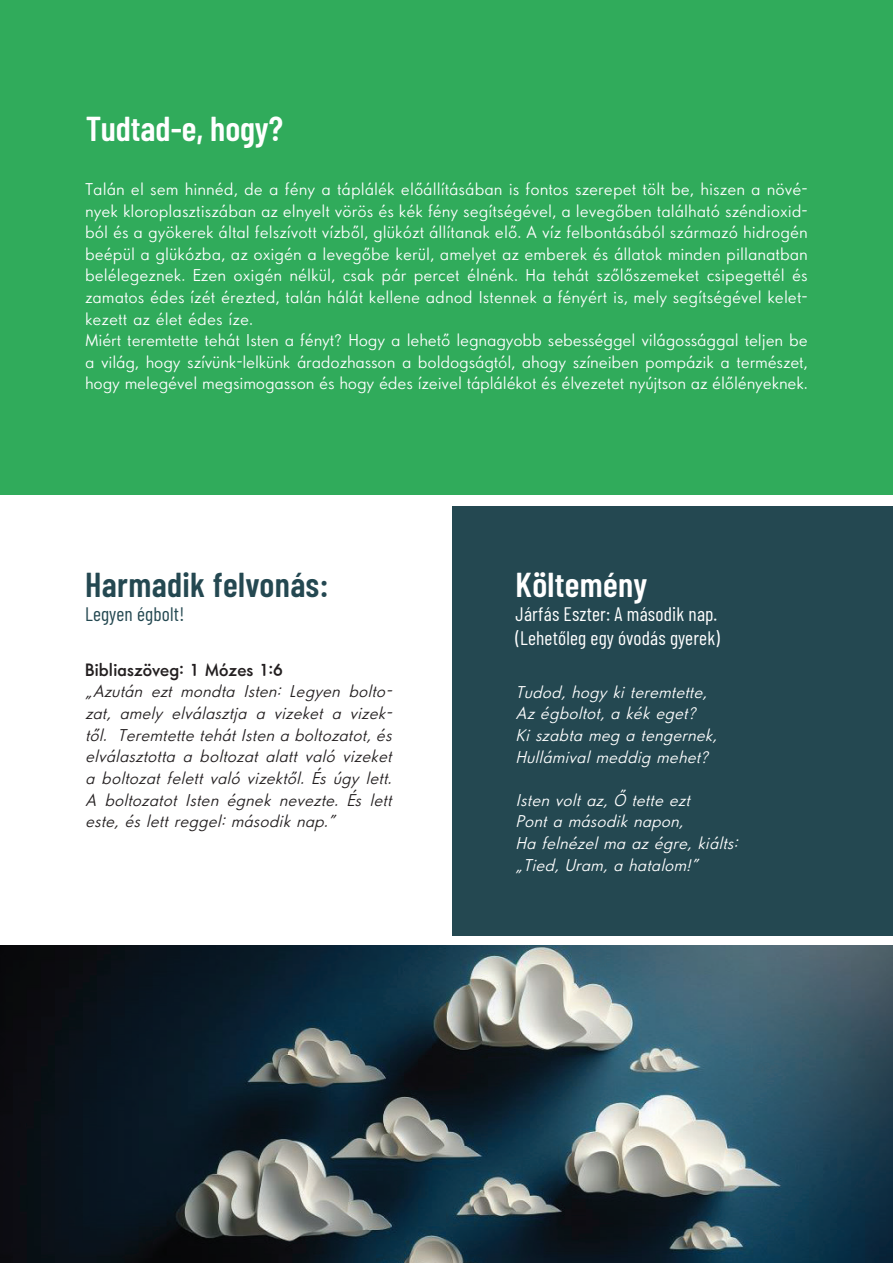
<style>
.page{position:relative;width:893px;height:1263px;background:#fff}
.page>*{position:absolute;margin:0;border:0;box-sizing:border-box;transform-origin:0 0}
.t1{font:600 34.5px "Barlow Condensed";color:#fff}
.t2{font:600 34.5px "Barlow Condensed";letter-spacing:.01em;color:#244851}
.t3{font:19.5px/24px "Barlow Condensed";letter-spacing:.01em;color:#fff}
.t4{font:19.5px "Barlow Condensed";letter-spacing:.01em;color:#244851}
.t5{font:300 18px/21.6px "HY Yoyo";color:#fff}
.t6{font:italic 300 18px/21.6px "HY Yoyo";color:#231f20;text-align:justify}
.t7{font:italic 300 18px/21.6px "HY Yoyo";color:#fff}
.t8{font:700 18px "HY Yoyo";color:#231f20}
</style>
<div class="page">
<div style="left:0;top:0;width:893px;height:494px;background:#30ab5b"></div>
<div style="left:453px;top:506px;width:440px;height:429px;background:#244851"></div>
<img style="left:0;top:945px;width:893px;height:318px">
<h1 class="t1" style="left:86px;top:104px;width:199px">Tudtad-e, hogy?</h1>
<p class="t5" style="left:85px;top:179px;width:724px">Talán el sem hinnéd, de a fény a táplálék előállításában is fontos szerepet tölt be, hiszen a növé&shy;nyek kloroplasztiszában az elnyelt vörös és kék fény segítségével, a levegőben található széndioxid&shy;ból és a gyökerek által felszívott vízből, glükózt állítanak elő. A víz felbontásából származó hidrogén beépül a glükózba, az oxigén a levegőbe kerül, amelyet az emberek és állatok minden pillanatban belélegeznek. Ezen oxigén nélkül, csak pár percet élnénk. Ha tehát szőlőszemeket csipegettél és zamatos édes ízét érezted, talán hálát kellene adnod Istennek a fényért is, mely segítségével kelet&shy;kezett az élet édes íze.<br>Miért teremtette tehát Isten a fényt? Hogy a lehető legnagyobb sebességgel világossággal teljen be a világ, hogy szívünk-lelkünk áradozhasson a boldogságtól, ahogy színeiben pompázik a természet, hogy melegével megsimogasson és hogy édes ízeivel táplálékot és élvezetet nyújtson az élőlényeknek.</p>
<h1 class="t2" style="left:85px;top:560px;width:245px">Harmadik felvonás:</h1>
<p class="t4" style="left:85px;top:600px;width:101px">Legyen égbolt!</p>
<p class="t8" style="left:85px;top:657px;width:199px">Bibliaszöveg: 1 Mózes 1:6</p>
<p class="t6" style="left:85px;top:681px;width:314px">„Azután ezt mondta Isten: Legyen bolto&shy;zat, amely elválasztja a vizeket a vizek&shy;től. TeremtettetehátIstenaboltozatot,és elválasztotta a boltozat alatt való vizeket aboltozatfelettvalóvizektől.Ésúgylett.<br>A boltozatot Isten égnek nevezte. És lett este,éslettreggel:másodiknap.”</p>
<h1 class="t1" style="left:516px;top:560px;width:133px">Költemény</h1>
<p class="t3" style="left:516px;top:600px;width:206px">Járfás Eszter: A második nap. (Lehetőleg egy óvodás gyerek)</p>
<p class="t7" style="left:516px;top:682px;width:209px">Tudod,hogykiteremtette,<br>Azégboltot,akékeget?<br>Kiszabtamegatengernek,<br>Hullámivalmeddigmehet?</p>
<p class="t7" style="left:516px;top:790px;width:230px">Istenvoltaz,Ő tetteezt<br>Pontamásodiknapon,<br>Hafelnézelmaazégre,kiálts: „Tied,Uram,ahatalom!”</p>
</div>
